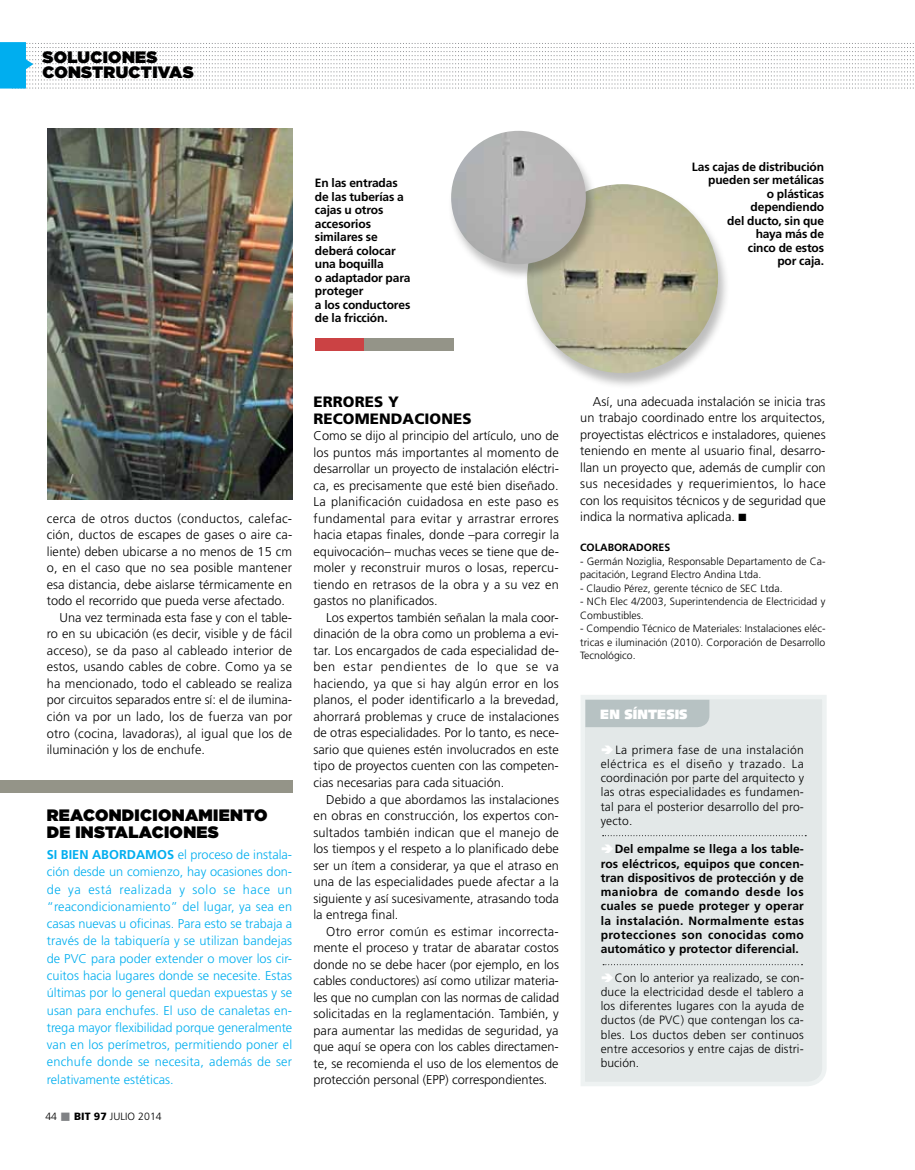
<style>
.page{position:relative;width:915px;height:1170px;background:#fff}
.page>*{position:absolute;margin:0;border:0;box-sizing:border-box;transform-origin:0 0}
.t1{font:900 16.5px/15px "Gotham";letter-spacing:.02em;color:#000}
.t2{font:900 15px/16.5px "Frutiger";letter-spacing:.005em;color:#000}
.t3{font:900 13.5px "Syntax";letter-spacing:.005em;color:#fff}
.t4{font:300 12.75px/16.5px "Frutiger";letter-spacing:.005em;color:#000;text-align:justify}
.t5{font:300 12.75px/17.2px "Frutiger";letter-spacing:.01em;color:#00aeef;text-align:justify}
.t6{font:700 12px/13.5px "Frutiger";letter-spacing:-.01em;color:#000;text-align:justify}
.t7{font:300 12px/14.2px "Frutiger";letter-spacing:.015em;color:#000;text-align:justify}
.t8{font:300 10.5px/13.5px "Frutiger";letter-spacing:.005em;color:#000}
.t9{font:700 10.5px "Frutiger";color:#000}
.s1{font-weight:700}
.s2{color:#808285}
.s3{font-weight:900}
</style>
<div class="page">
<div style="left:581px;top:695px;width:246px;height:391px;background:#e3e8e8"></div>
<div style="left:585px;top:699px;width:124px;height:28px;background:#b7c2c3"></div>
<svg style="left:602px;top:835px;width:204px;height:1px"></svg>
<svg style="left:603px;top:964px;width:199px;height:1px"></svg>
<svg style="left:0;top:42px;width:913px;height:47px"></svg>
<div style="left:0;top:780px;width:292px;height:12px;background:#949488"></div>
<div style="left:315px;top:338px;width:139px;height:13px;background:#949488"></div>
<div style="left:315px;top:338px;width:48px;height:13px;background:#cb4244"></div>
<img style="left:47px;top:129px;width:245px;height:370px">
<div style="left:523px;top:184px;width:206px;height:206px;background:#000;opacity:.26"></div>
<img style="left:527px;top:184px;width:190px;height:189px">
<div style="left:447px;top:131px;width:151px;height:150px;background:#000;opacity:.26"></div>
<img style="left:451px;top:131px;width:134px;height:133px">
<svg style="left:601px;top:744px;width:12px;height:9px"></svg>
<svg style="left:601px;top:844px;width:12px;height:9px"></svg>
<svg style="left:601px;top:972px;width:12px;height:9px"></svg>
<p class="t1" style="left:42px;top:49px;width:153px">SOLUCIONES<br>CONSTRUCTIVAS</p>
<p class="t6" style="left:315px;top:176px;width:97px;text-align:left">En las entradas de las tuberías a cajas u otros accesorios similares se deberá colocar una boquilla<br>o adaptador para proteger<br>a los conductores de la fricción.</p>
<p class="t6" style="left:691px;top:160px;width:134px;text-align:right">Las cajas de distribución pueden ser metálicas<br>o plásticas dependiendo<br>del ducto, sin que<br>haya más de<br>cinco de estos<br>por caja.</p>
<p class="t4" style="left:47px;top:510px;width:247px">cerca de otros ductos (conductos, calefac-</p>
<p class="t4" style="left:47px;top:526px;width:247px">ción, ductos de escapes de gases o aire ca-</p>
<p class="t4" style="left:47px;top:543px;width:247px">liente) deben ubicarse a no menos de 15 cm</p>
<p class="t4" style="left:47px;top:559px;width:247px">o, en el caso que no sea posible mantener</p>
<p class="t4" style="left:47px;top:576px;width:247px">esa distancia, debe aislarse térmicamente en</p>
<p class="t4" style="left:47px;top:592px;width:240px">todo el recorrido que pueda verse afectado.</p>
<p class="t4" style="left:60px;top:609px;width:234px">U na vez terminada esta fase y con el table-</p>
<p class="t4" style="left:47px;top:625px;width:247px">ro en su ubicación (es decir, visible y de fácil</p>
<p class="t4" style="left:47px;top:642px;width:247px">acceso), se da paso al cableado interior de</p>
<p class="t4" style="left:47px;top:658px;width:247px">estos, usando cables de cobre. Como ya se</p>
<p class="t4" style="left:47px;top:675px;width:247px">ha mencionado, todo el cableado se realiza</p>
<p class="t4" style="left:47px;top:691px;width:247px">por circuitos separados entre sí: el de ilumina-</p>
<p class="t4" style="left:47px;top:708px;width:247px">ción va por un lado, los de fuerza van por</p>
<p class="t4" style="left:47px;top:724px;width:247px">otro (cocina, lavadoras), al igual que los de</p>
<p class="t4" style="left:47px;top:741px;width:160px">iluminación y los de enchufe.</p>
<p class="t1" style="left:47px;top:806px;width:222px;line-height:16.5px">REACONDICIONAMIENTO<br>DE INSTALACIONES</p>
<p class="t5" style="left:47px;top:846px;width:247px"><span class="s1">Si bien abordamos</span> el proceso de instala&shy;ción desde un comienzo, hay ocasiones don&shy;de ya está realizada y solo se hace un “reacondicionamiento” del lugar, ya sea en casas nuevas u oficinas. Para esto se trabaja a través de la tabiquería y se utilizan bandejas de PVC para poder extender o mover los cir&shy;cuitos hacia lugares donde se necesite. Estas últimas por lo general quedan expuestas y se usan para enchufes. El uso de canaletas en&shy;trega mayor flexibilidad porque generalmente van en los perímetros, permitiendo poner el enchufe donde se necesita, además de ser relativamente estéticas.</p>
<p class="t8" style="left:45px;top:1109px;width:118px">44 <span class="s2">■</span> <span class="s3">BIT 97</span> julio 2014</p>
<p class="t2" style="left:313px;top:393px;width:159px">ERRORES Y<br>RECOMENDACIONES</p>
<p class="t4" style="left:313px;top:427px;width:247px">Como se dijo al principio del artículo, uno de los puntos más importantes al momento de desarrollar un proyecto de instalación eléctri&shy;ca, es precisamente que esté bien diseñado.<br>La planificación cuidadosa en este paso es fundamental para evitar y arrastrar errores hacia etapas finales, donde –para corregir la equivocación– muchas veces se tiene que de&shy;moler y reconstruir muros o losas, repercu&shy;tiendo en retrasos de la obra y a su vez en gastos no planificados.</p>
<p class="t4" style="left:313px;top:609px;width:247px;text-indent:13px">Los expertos también señalan la mala coor&shy;dinación de la obra como un problema a evi&shy;tar. Los encargados de cada especialidad de&shy;ben estar pendientes de lo que se va haciendo, ya que si hay algún error en los planos, el poder identificarlo a la brevedad, ahorrará problemas y cruce de instalaciones de otras especialidades. Por lo tanto, es nece&shy;sario que quienes estén involucrados en este tipo de proyectos cuenten con las competen&shy;cias necesarias para cada situación.</p>
<p class="t4" style="left:313px;top:790px;width:247px;text-indent:13px">Debido a que abordamos las instalaciones en obras en construcción, los expertos con&shy;sultados también indican que el manejo de los tiempos y el respeto a lo planificado debe ser un ítem a considerar, ya que el atraso en una de las especialidades puede afectar a la siguiente y así sucesivamente, atrasando toda la entrega final.</p>
<p class="t4" style="left:313px;top:922px;width:247px;text-indent:13px">Otro error común es estimar incorrecta&shy;mente el proceso y tratar de abaratar costos donde no se debe hacer (por ejemplo, en los cables conductores) así como utilizar materia&shy;les que no cumplan con las normas de calidad solicitadas en la reglamentación. También, y para aumentar las medidas de seguridad, ya que aquí se opera con los cables directamen&shy;te, se recomienda el uso de los elementos de protección personal (EPP) correspondientes.</p>
<p class="t4" style="left:580px;top:393px;width:247px;text-indent:13px">Así, una adecuada instalación se inicia tras un trabajo coordinado entre los arquitectos, proyectistas eléctricos e instaladores, quienes teniendo en mente al usuario final, desarro&shy;llan un proyecto que, además de cumplir con sus necesidades y requerimientos, lo hace con los requisitos técnicos y de seguridad que indica la normativa aplicada. ■</p>
<p class="t9" style="left:580px;top:541px;width:91px">Colaboradores</p>
<p class="t8" style="left:580px;top:554px;width:247px">- Germán Noziglia, Responsable Departamento de Ca&shy;pacitación, Legrand Electro Andina Ltda.</p>
<p class="t8" style="left:580px;top:581px;width:204px">- Claudio Pérez, gerente técnico de SEC Ltda.</p>
<p class="t8" style="left:580px;top:595px;width:247px">- NCh Elec 4/2003, Superintendencia de Electricidad y<br>Combustibles.</p>
<p class="t8" style="left:580px;top:622px;width:247px;text-align:justify">- Compendio Técnico de Materiales: Instalaciones eléc&shy;tricas e iluminación (2010). Corporación de Desarrollo Tecnológico.</p>
<p class="t3" style="left:600px;top:706px;width:89px">EN SÍNTESIS</p>
<p class="t7" style="left:600px;top:742px;width:205px;text-indent:15px">La primera fase de una instalación eléctrica es el diseño y trazado. La coordinación por parte del arquitecto y las otras especialidades es fundamen&shy;tal para el posterior desarrollo del pro&shy;yecto.</p>
<p class="t6" style="left:600px;top:842px;width:205px;line-height:14.2px;text-indent:14px">Del empalme se llega a los table&shy;ros eléctricos, equipos que concen&shy;tran dispositivos de protección y de maniobra de comando desde los cuales se puede proteger y operar la instalación. Normalmente estas protecciones son conocidas como automático y protector diferencial.</p>
<p class="t7" style="left:600px;top:970px;width:205px;text-indent:14px">Con lo anterior ya realizado, se con&shy;duce la electricidad desde el tablero a los diferentes lugares con la ayuda de ductos (de PVC) que contengan los ca&shy;bles. Los ductos deben ser continuos entre accesorios y entre cajas de distri&shy;bución.</p>
</div>
